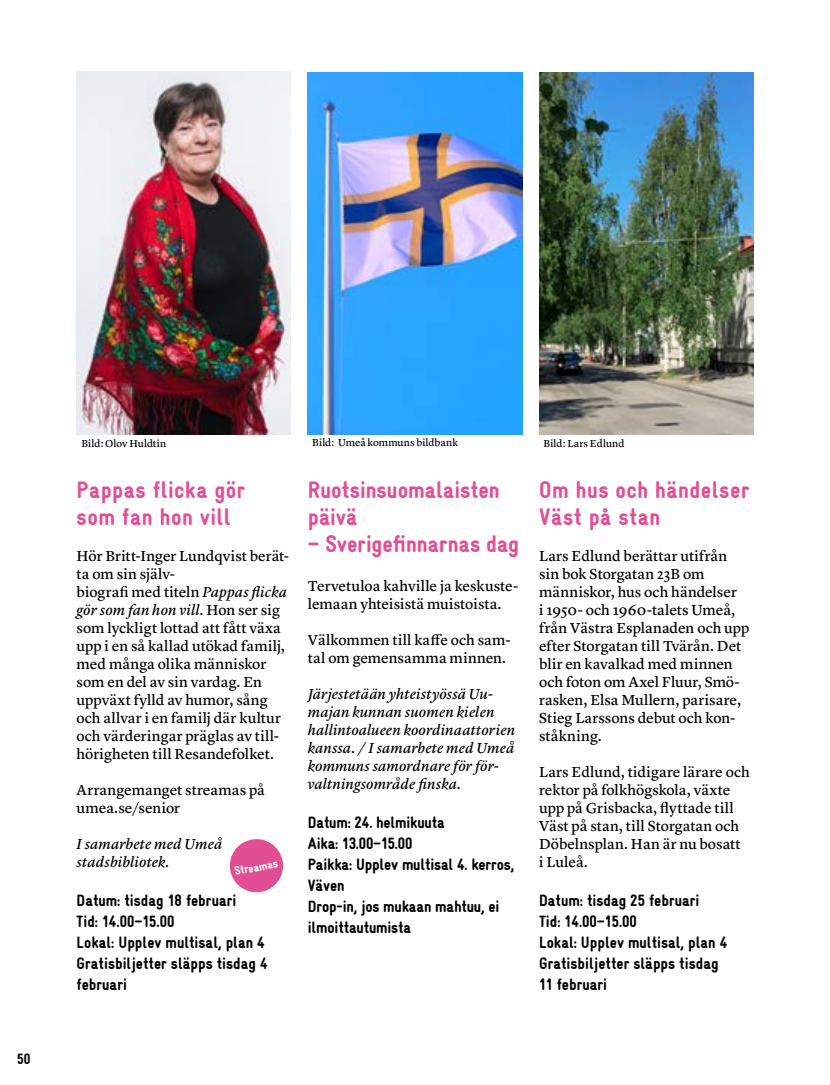
<style>
.page{position:relative;width:830px;height:1085px;background:#fff}
.page>*{position:absolute;margin:0;border:0;box-sizing:border-box;transform-origin:0 0}
.H3_Mellanrubrik{font:900 24px/27px "Gravur Condensed";letter-spacing:.015em;color:#e24e93}
.Ingress{font:900 16.5px/21px "Gravur Condensed";color:#000}
.Bröd{font:15px/18px "Lyon Text Regular No.2";color:#000}
.Bröd-2{font:italic 15px/18px "Lyon Text Regular No.2";letter-spacing:.005em;color:#000}
.t1{font:900 15px "Gravur Condensed";color:#000}
.Ingress-2{font:900 12px "Gravur Condensed";color:#fff}
.Bildtext{font:10.5px "Lyon Text Regular No.2";letter-spacing:.005em;color:#000}
.s1{font-style:italic}
</style>
<div class="page">
<img style="left:77px;top:71px;width:214px;height:363px">
<img style="left:308px;top:72px;width:214px;height:362px">
<img style="left:539px;top:72px;width:214px;height:362px">
<svg style="left:229px;top:839px;width:54px;height:54px"></svg>
<p class="t1" style="left:17px;top:1050px;width:15px">50</p>
<p class="Bildtext" style="left:81px;top:435px;width:86px">Bild: Olov Huldtin</p>
<h3 class="H3_Mellanrubrik" style="left:77px;top:476px;width:170px">Pappas flicka gör som fan hon vill</h3>
<p class="Bröd" style="left:77px;top:546px;width:214px">Hör Britt-Inger Lundqvist berät&shy;ta om sin själv-</p>
<p class="Bröd" style="left:77px;top:582px;width:212px">biografi med titeln <span class="s1">Pappas flicka gör som fan hon vill</span>. Hon ser sig som lyckligt lottad att fått växa upp i en så kallad utökad familj, med många olika människor som en del av sin vardag. En uppväxt fylld av humor, sång och allvar i en familj där kultur och värderingar präglas av till&shy;hörigheten till Resandefolket.</p>
<p class="Bröd" style="left:77px;top:780px;width:190px">Arrangemanget streamas på umea.se/senior</p>
<p class="Bröd-2" style="left:77px;top:834px;width:147px">I samarbete med Umeå stadsbibliotek.</p>
<p class="Ingress" style="left:77px;top:890px;width:161px">Datum: tisdag 18 februari</p>
<p class="Ingress" style="left:77px;top:911px;width:99px">Tid: 14.00–15.00</p>
<p class="Ingress" style="left:77px;top:932px;width:190px">Lokal: Upplev multisal, plan 4</p>
<p class="Ingress" style="left:77px;top:953px;width:192px">Gratisbiljetter släpps tisdag 4 februari</p>
<p class="Ingress-2" style="left:233px;top:864px;width:45px;rotate:-11deg">Streamas</p>
<p class="Bildtext" style="left:312px;top:434px;width:147px">Bild: Umeå kommuns bildbank</p>
<h3 class="H3_Mellanrubrik" style="left:308px;top:476px;width:193px">Ruotsinsuomalaisten päivä</h3>
<h3 class="H3_Mellanrubrik" style="left:308px;top:530px;width:213px">– Sverigefinnarnas dag</h3>
<p class="Bröd" style="left:308px;top:576px;width:212px">Tervetuloa kahville ja keskuste&shy;lemaan yhteisistä muistoista.</p>
<p class="Bröd" style="left:308px;top:630px;width:204px">Välkommen till kaffe och sam&shy;tal om gemensamma minnen.</p>
<p class="Bröd-2" style="left:308px;top:684px;width:209px">Järjestetään yhteistyössä Uu&shy;majan kunnan suomen kielen hallintoalueen koordinaattorien kanssa. / I samarbete med Umeå kommuns samordnare för för&shy;valtningsområde finska.</p>
<p class="Ingress" style="left:308px;top:812px;width:138px">Datum: 24. helmikuuta</p>
<p class="Ingress" style="left:308px;top:833px;width:106px">Aika: 13.00–15.00</p>
<p class="Ingress" style="left:308px;top:854px;width:208px">Paikka: Upplev multisal 4. kerros,<br>Väven</p>
<p class="Ingress" style="left:308px;top:896px;width:193px">Drop-in, jos mukaan mahtuu, ei ilmoittautumista</p>
<p class="Bildtext" style="left:543px;top:435px;width:82px">Bild: Lars Edlund</p>
<h3 class="H3_Mellanrubrik" style="left:539px;top:476px;width:212px">Om hus och händelser<br>Väst på stan</h3>
<p class="Bröd" style="left:539px;top:546px;width:212px">Lars Edlund berättar utifrån sin bok Storgatan 23B om människor, hus och händelser<br>i 1950- och 1960-talets Umeå, från Västra Esplanaden och upp efter Storgatan till Tvärån. Det blir en kavalkad med minnen och foton om Axel Fluur, Smö&shy;rasken, Elsa Mullern, parisare,<br>Stieg Larssons debut och kon&shy;ståkning.</p>
<p class="Bröd" style="left:539px;top:762px;width:212px">Lars Edlund, tidigare lärare och rektor på folkhögskola, växte upp på Grisbacka, flyttade till<br>Väst på stan, till Storgatan och<br>Döbelnsplan. Han är nu bosatt<br>i Luleå.</p>
<p class="Ingress" style="left:539px;top:890px;width:162px">Datum: tisdag 25 februari</p>
<p class="Ingress" style="left:539px;top:911px;width:99px">Tid: 14.00–15.00</p>
<p class="Ingress" style="left:539px;top:932px;width:190px">Lokal: Upplev multisal, plan 4</p>
<p class="Ingress" style="left:539px;top:953px;width:181px">Gratisbiljetter släpps tisdag<br>11 februari</p>
</div>
